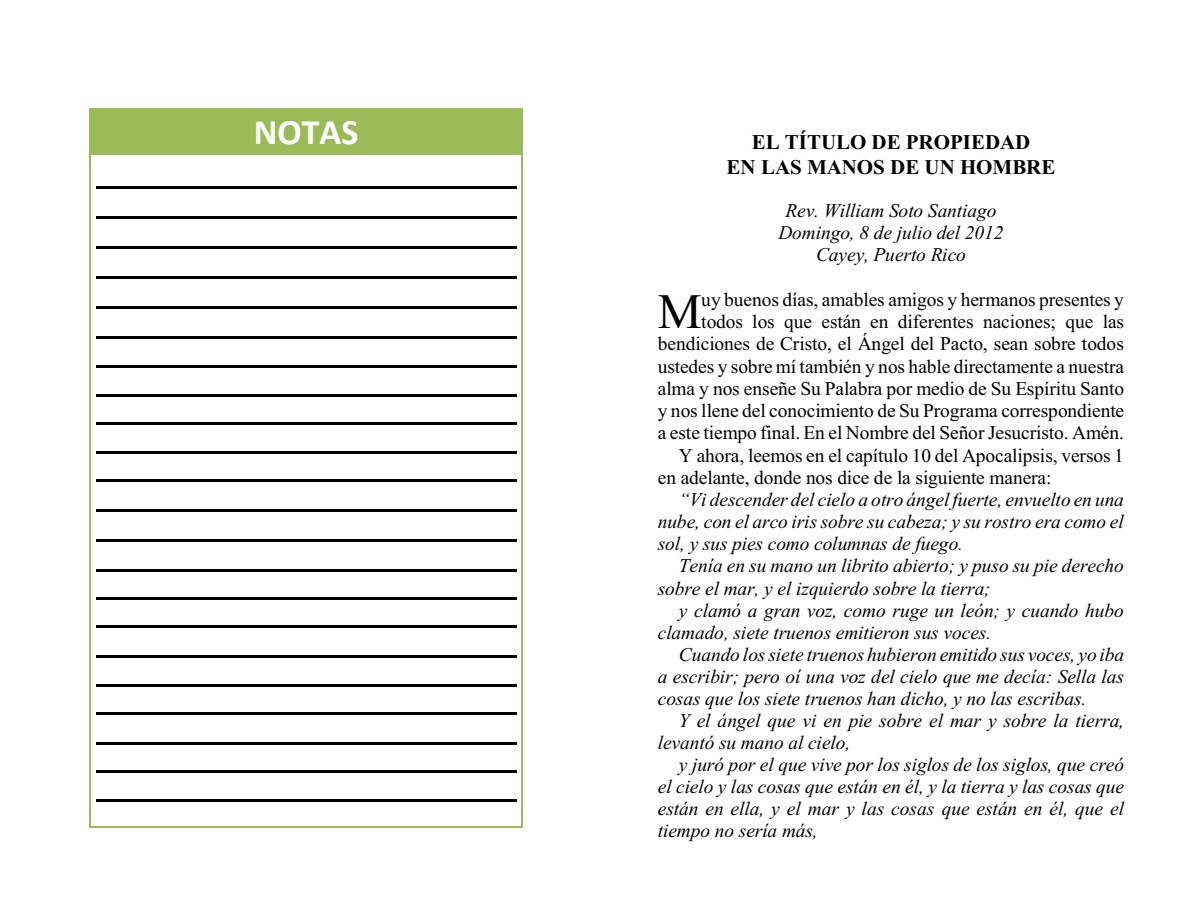
<style>
.page{position:relative;width:1188px;height:918px;background:#fff}
.page>*{position:absolute;margin:0;border:0;box-sizing:border-box;transform-origin:0 0}
.t1{font:49.5px "Times New Roman";color:#000}
.t2{font:700 36px "Calibri";color:#fff}
.t3{font:700 21px/24.6px "Times New Roman";color:#000;text-align:center}
.t4{font:italic 19.5px/22px "Times New Roman";color:#000;text-align:justify}
.t5{font:19.5px "Times New Roman";color:#000}
</style>
<div class="page">
<div style="left:91px;top:109px;width:7px;height:44px;background:#9bbb59"></div>
<div style="left:514px;top:109px;width:7px;height:44px;background:#9bbb59"></div>
<hr style="left:91px;top:153px;width:430px;height:2px;background:#9bbb59">
<div style="left:98px;top:109px;width:416px;height:44px;background:#9bbb59"></div>
<hr style="left:91px;top:108px;width:430px;height:1px;background:#9bbb59">
<hr style="left:89px;top:109px;width:2px;height:46px;background:#9bbb59">
<hr style="left:521px;top:109px;width:2px;height:46px;background:#9bbb59">
<hr style="left:96px;top:187px;width:420px;height:2px;background:#000">
<hr style="left:96px;top:217px;width:420px;height:2px;background:#000">
<hr style="left:96px;top:246px;width:420px;height:2px;background:#000">
<hr style="left:96px;top:276px;width:420px;height:2px;background:#000">
<hr style="left:96px;top:306px;width:420px;height:2px;background:#000">
<hr style="left:96px;top:336px;width:420px;height:2px;background:#000">
<hr style="left:96px;top:366px;width:420px;height:2px;background:#000">
<hr style="left:96px;top:394px;width:420px;height:2px;background:#000">
<hr style="left:96px;top:423px;width:420px;height:2px;background:#000">
<hr style="left:96px;top:451px;width:420px;height:2px;background:#000">
<hr style="left:96px;top:479px;width:420px;height:3px;background:#000">
<hr style="left:96px;top:509px;width:420px;height:3px;background:#000">
<hr style="left:96px;top:539px;width:420px;height:2px;background:#000">
<hr style="left:96px;top:569px;width:420px;height:2px;background:#000">
<hr style="left:96px;top:598px;width:420px;height:2px;background:#000">
<hr style="left:96px;top:626px;width:420px;height:2px;background:#000">
<hr style="left:96px;top:656px;width:420px;height:2px;background:#000">
<hr style="left:96px;top:684px;width:420px;height:2px;background:#000">
<hr style="left:96px;top:712px;width:420px;height:3px;background:#000">
<hr style="left:96px;top:742px;width:421px;height:3px;background:#000">
<hr style="left:96px;top:771px;width:420px;height:2px;background:#000">
<hr style="left:96px;top:799px;width:420px;height:2px;background:#000">
<hr style="left:89px;top:155px;width:2px;height:671px;background:#9bbb59">
<hr style="left:91px;top:826px;width:430px;height:1px;background:#9bbb59">
<hr style="left:521px;top:155px;width:2px;height:671px;background:#9bbb59">
<h2 class="t2" style="left:254px;top:117px;width:106px">NOTAS</h2>
<p class="t3" style="left:727px;top:132px;width:330px">EL TÍTULO DE PROPIEDAD<br>EN LAS MANOS DE UN HOMBRE</p>
<p class="t4" style="left:778px;top:201px;width:226px;text-align:center">Rev. William Soto Santiago<br>Domingo, 8 de julio del 2012<br>Cayey, Puerto Rico</p>
<h1 class="t1" style="left:658px;top:294px;width:46px">M</h1>
<p class="t5" style="left:701px;top:292px;width:424px">uy buenos días, amables amigos y hermanos presentes y</p>
<p class="t5" style="left:701px;top:314px;width:424px">todos los que están en diferentes naciones; que las</p>
<p class="t5" style="left:658px;top:337px;width:468px">bendiciones de Cristo, el Ángel del Pacto, sean sobre todos</p>
<p class="t5" style="left:658px;top:359px;width:468px">ustedes y sobre mí también y nos hable directamente a nuestra</p>
<p class="t5" style="left:658px;top:381px;width:468px">alma y nos enseñe Su Palabra por medio de Su Espíritu Santo</p>
<p class="t5" style="left:658px;top:404px;width:468px">y nos llene del conocimiento de Su Programa correspondiente</p>
<p class="t5" style="left:658px;top:426px;width:468px">a este tiempo final. En el Nombre del Señor Jesucristo. Amén.</p>
<p class="t5" style="left:679px;top:448px;width:446px">Y ahora, leemos en el capítulo 10 del Apocalipsis, versos 1</p>
<p class="t5" style="left:658px;top:471px;width:395px">en adelante, donde nos dice de la siguiente manera:</p>
<p class="t4" style="left:658px;top:491px;width:468px;text-indent:21px">“Vi descender del cielo a otro ángel fuerte, envuelto en una nube, con el arco iris sobre su cabeza; y su rostro era como el sol, y sus pies como columnas de fuego.</p>
<p class="t4" style="left:658px;top:557px;width:468px;text-indent:21px">Tenía en su mano un librito abierto; y puso su pie derecho sobre el mar, y el izquierdo sobre la tierra;</p>
<p class="t4" style="left:658px;top:601px;width:468px;text-indent:21px">y clamó a gran voz, como ruge un león; y cuando hubo clamado, siete truenos emitieron sus voces.</p>
<p class="t4" style="left:658px;top:645px;width:468px;text-indent:21px">Cuando los siete truenos hubieron emitido sus voces, yo iba a escribir; pero oí una voz del cielo que me decía: Sella las cosas que los siete truenos han dicho, y no las escribas.</p>
<p class="t4" style="left:658px;top:711px;width:468px;text-indent:21px">Y el ángel que vi en pie sobre el mar y sobre la tierra, levantó su mano al cielo,</p>
<p class="t4" style="left:658px;top:755px;width:468px;text-indent:21px">y juró por el que vive por los siglos de los siglos, que creó el cielo y las cosas que están en él, y la tierra y las cosas que están en ella, y el mar y las cosas que están en él, que el tiempo no sería más,</p>
</div>
